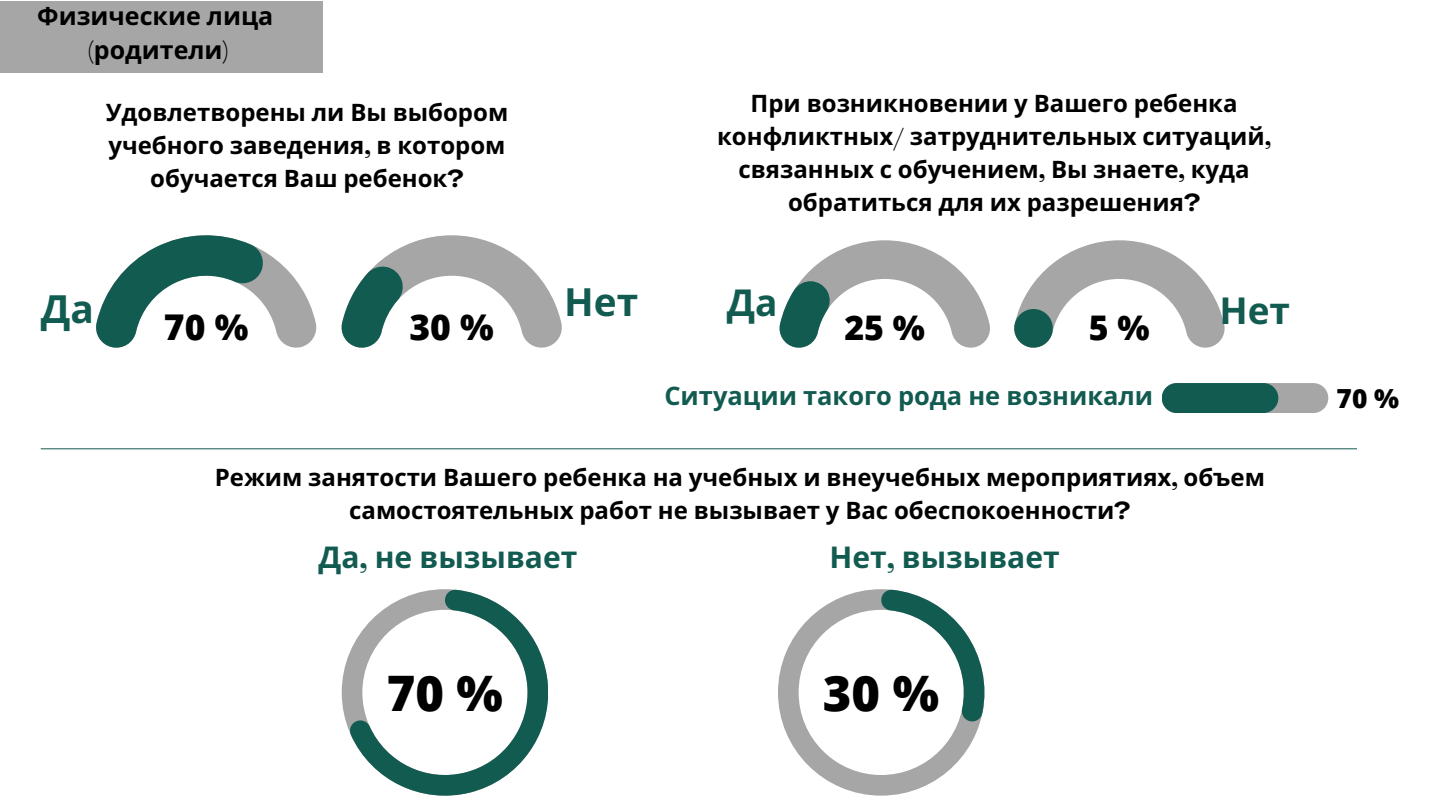
<style>
.page{position:relative;width:1440px;height:810px;background:#fff}
.page>*{position:absolute;margin:0;border:0;box-sizing:border-box;transform-origin:0 0}
.t1{font:800 48.9px "Open Sans";color:#000}
.t2{font:700 38.8px "Noto Sans";color:#125b50}
.t3{font:700 37.1px "Noto Sans";color:#125b50}
.t4{font:800 35.5px "Open Sans";color:#000}
.t5{font:800 33.9px "Open Sans";color:#000}
.t6{font:700 30px "Noto Sans";color:#125b50}
.t7{font:800 26.3px "Open Sans";color:#000}
.t8{font:700 25.4px "Noto Sans";color:#125b50}
.t9{font:700 25px/34.5px "Noto Sans";color:#000;text-align:center}
.t10{font:700 24px/33px "Noto Sans";color:#000;text-align:center}
.s1{font-family:"Agrandir";font-stretch:expanded}
</style>
<div class="page">
<hr style="left:41px;top:448px;width:1316px;height:1px;background:#125b50">
<svg style="left:342px;top:589px;width:206px;height:207px"></svg>
<svg style="left:96px;top:235px;width:221px;height:113px"></svg>
<svg style="left:341px;top:235px;width:221px;height:113px"></svg>
<svg style="left:779px;top:240px;width:211px;height:108px"></svg>
<svg style="left:1014px;top:240px;width:211px;height:108px"></svg>
<svg style="left:778px;top:589px;width:206px;height:207px"></svg>
<div style="left:1162px;top:383px;width:166px;height:30px;background:#a6a6a6;border-radius:15px"></div>
<div style="left:1162px;top:383px;width:116px;height:30px;background:#125b50;border-radius:15px"></div>
<div style="left:0;top:1px;width:323px;height:71px;background:#a6a6a6"></div>
<p class="t9" style="left:37px;top:-2px;width:238px">Физические лица <span class="s1">(</span>родители<span class="s1">)</span></p>
<p class="t10" style="left:106px;top:95px;width:404px">Удовлетворены ли Вы выбором учебного заведения<span class="s1">,</span> в котором обучается Ваш ребенок<span class="s1">?</span></p>
<p class="t2" style="left:41px;top:282px;width:55px">Да</p>
<p class="t4" style="left:164px;top:302px;width:86px">70 %</p>
<p class="t4" style="left:409px;top:302px;width:86px">30 %</p>
<p class="t2" style="left:564px;top:275px;width:76px">Нет</p>
<p class="t10" style="left:717px;top:86px;width:555px">При возникновении у Вашего ребенка конфликтных<span class="s1">/</span> затруднительных ситуаций<span class="s1">, </span>связанных с обучением<span class="s1">,</span> Вы знаете<span class="s1">,</span> куда обратиться для их разрешения<span class="s1">?</span></p>
<p class="t3" style="left:727px;top:276px;width:52px">Да</p>
<p class="t5" style="left:844px;top:304px;width:82px">25 %</p>
<p class="t5" style="left:1089px;top:304px;width:62px">5 %</p>
<p class="t3" style="left:1219px;top:284px;width:72px">Нет</p>
<p class="t8" style="left:664px;top:378px;width:490px">Ситуации такого рода не возникали</p>
<p class="t7" style="left:1337px;top:380px;width:64px">70 %</p>
<p class="t10" style="left:215px;top:460px;width:1052px">Режим занятости Вашего ребенка на учебных и внеучебных мероприятиях<span class="s1">,</span> объем самостоятельных работ не вызывает у Вас обеспокоенности<span class="s1">?</span></p>
<p class="t6" style="left:319px;top:536px;width:260px">Да<span class="s1">,</span> не вызывает</p>
<p class="t1" style="left:387px;top:659px;width:118px">70 %</p>
<p class="t6" style="left:830px;top:536px;width:232px">Нет<span class="s1">,</span> вызывает</p>
<p class="t1" style="left:823px;top:659px;width:118px">30 %</p>
</div>
